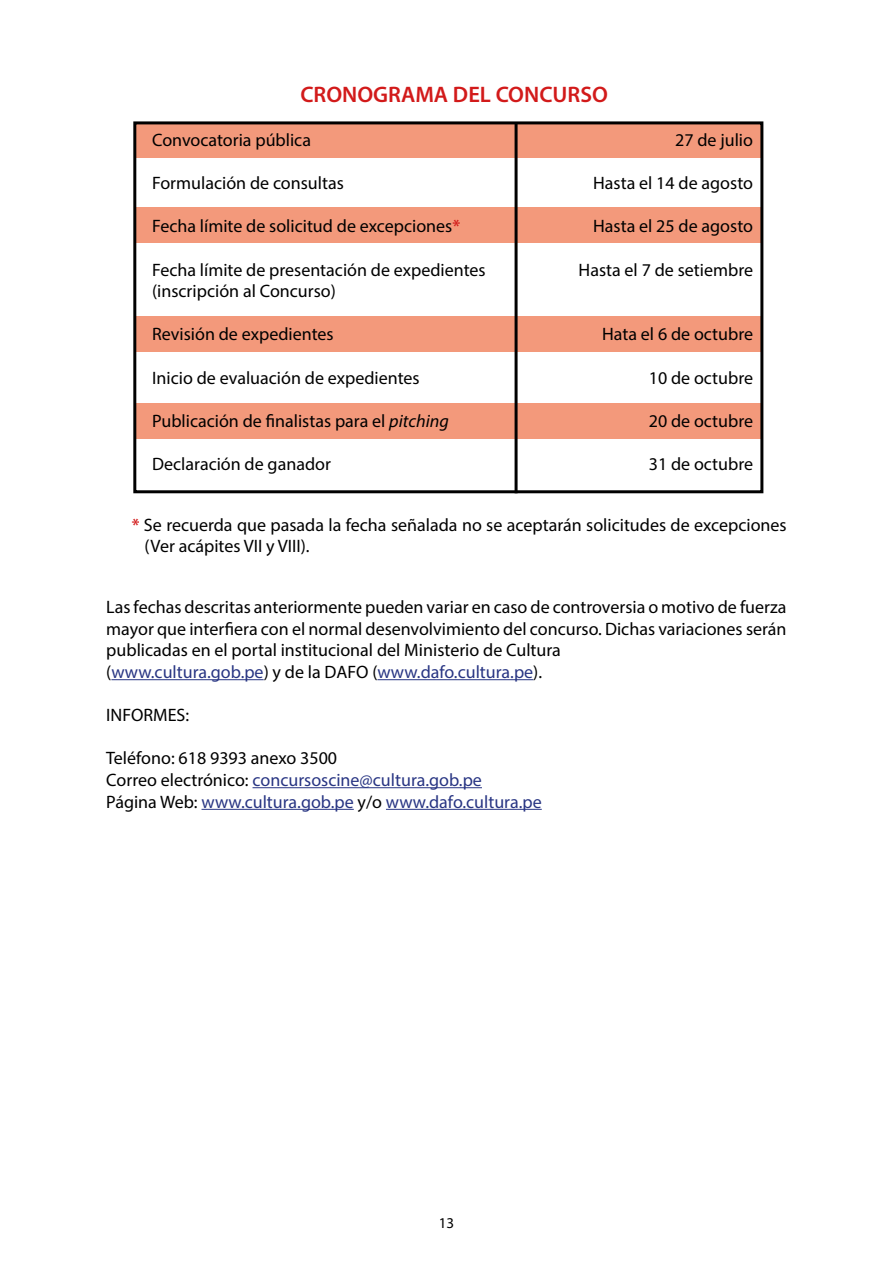
<style>
.page{position:relative;width:893px;height:1263px;background:#fff}
.page>*{position:absolute;margin:0;border:0;box-sizing:border-box;transform-origin:0 0}
.t1{font:600 22.5px "Myriad Pro";color:#d21a1a}
.t2{font:18px/21.6px "Myriad Pro";color:#000}
.t3{font:18px "Myriad Pro";color:#283583}
.t4{font:15px "Myriad Pro";color:#000}
.s1{font-weight:600;color:#d21a1a}
.s2{font-style:italic}
.s3{color:#000}
</style>
<div class="page">
<div style="left:134px;top:122px;width:629px;height:36px;background:#f3997b"></div>
<div style="left:134px;top:207px;width:629px;height:35px;background:#f3997b"></div>
<div style="left:134px;top:316px;width:629px;height:35px;background:#f3997b"></div>
<div style="left:134px;top:403px;width:629px;height:36px;background:#f3997b"></div>
<div style="left:133px;top:121px;width:630px;height:372px;border:3px solid #000"></div>
<hr style="left:515px;top:122px;width:3px;height:371px;background:#000">
<hr style="left:111px;top:679px;width:153px;height:1px;background:#283583">
<hr style="left:377px;top:679px;width:156px;height:1px;background:#283583">
<hr style="left:253px;top:787px;width:229px;height:1px;background:#283583">
<hr style="left:202px;top:809px;width:152px;height:1px;background:#283583">
<hr style="left:386px;top:809px;width:156px;height:1px;background:#283583">
<p class="t1" style="left:300px;top:80px;width:309px">CRONOGRAMA DEL CONCURSO</p>
<p class="t2" style="left:152px;top:129px;width:160px">Convocatoria pública</p>
<p class="t2" style="left:152px;top:172px;width:193px">Formulación de consultas</p>
<p class="t2" style="left:152px;top:215px;width:310px">Fecha límite de solicitud de excepciones<span class="s1">*</span></p>
<p class="t2" style="left:152px;top:258px;width:335px">Fecha límite de presentación de expedientes</p>
<p class="t2" style="left:152px;top:280px;width:185px">(inscripción al Concurso)</p>
<p class="t2" style="left:152px;top:323px;width:183px">Revisión de expedientes</p>
<p class="t2" style="left:152px;top:366px;width:269px">Inicio de evaluación de expedientes</p>
<p class="t2" style="left:152px;top:410px;width:298px">Publicación de finalistas para el <span class="s2">pitching</span></p>
<p class="t2" style="left:152px;top:453px;width:180px">Declaración de ganador</p>
<p class="t2" style="left:675px;top:129px;width:79px">27 de julio</p>
<p class="t2" style="left:593px;top:172px;width:161px">Hasta el 14 de agosto</p>
<p class="t2" style="left:593px;top:215px;width:161px">Hasta el 25 de agosto</p>
<p class="t2" style="left:579px;top:258px;width:176px">Hasta el 7 de setiembre</p>
<p class="t2" style="left:602px;top:323px;width:152px">Hata el 6 de octubre</p>
<p class="t2" style="left:649px;top:366px;width:106px">10 de octubre</p>
<p class="t2" style="left:649px;top:410px;width:106px">20 de octubre</p>
<p class="t2" style="left:649px;top:453px;width:106px">31 de octubre</p>
<p class="t2" style="left:145px;top:513px;width:644px;text-indent:-13px"><span class="s1">*</span> Se recuerda que pasada la fecha señalada no se aceptarán solicitudes de excepciones (Ver acápites VII y VIII).</p>
<p class="t2" style="left:106px;top:596px;width:682px;text-align:justify">Las fechas descritas anteriormente pueden variar en caso de controversia o motivo de fuerza mayor que interfiera con el normal desenvolvimiento del concurso. Dichas variaciones serán publicadas en el portal institucional del Ministerio de Cultura</p>
<p class="t3" style="left:106px;top:661px;width:437px"><span class="s3">(</span>www.cultura.gob.pe<span class="s3">) y de la DAFO (</span>www.dafo.cultura.pe<span class="s3">).</span></p>
<p class="t2" style="left:106px;top:704px;width:84px">INFORMES:</p>
<p class="t2" style="left:106px;top:747px;width:232px">Teléfono: 618 9393 anexo 3500</p>
<p class="t3" style="left:106px;top:769px;width:377px"><span class="s3">Correo electrónico:</span> concursoscine@cultura.gob.pe</p>
<p class="t3" style="left:106px;top:790px;width:437px"><span class="s3">Página Web:</span> www.cultura.gob.pe <span class="s3">y/o</span> www.dafo.cultura.pe</p>
<p class="t4" style="left:439px;top:1214px;width:17px">13</p>
</div>
